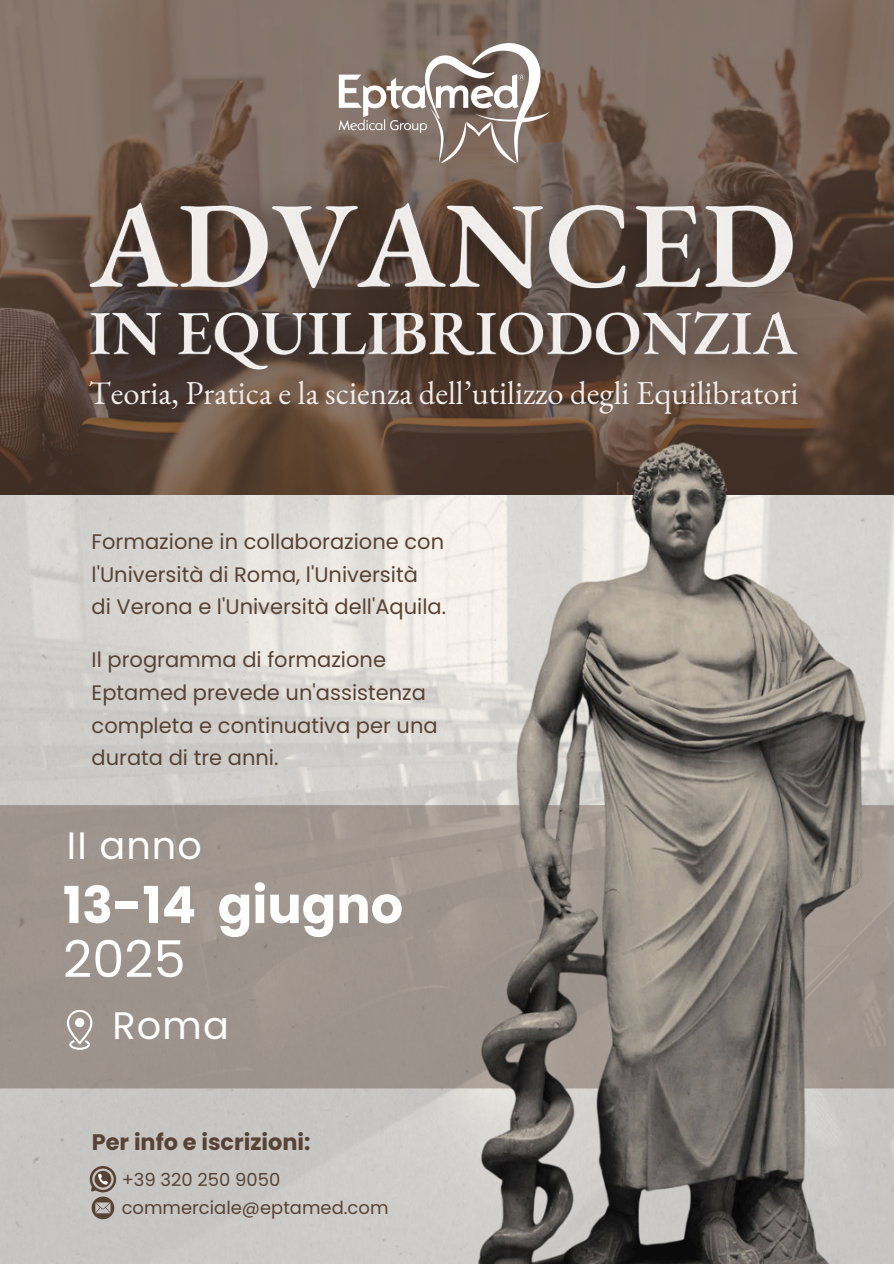
<style>
.page{position:relative;width:894px;height:1264px;background:#fff}
.page>*{position:absolute;margin:0;border:0;box-sizing:border-box;transform-origin:0 0}
.t1{font:700 50.85px/54.2px "Poppins";color:#fff}
.t2{font:38.25px "Poppins";letter-spacing:.03em;color:#fff}
.t3{font:32.55px "EB Garamond";color:#f1eeec}
.t4{font:700 22.5px "Poppins";color:#594234}
.t5{font:21px/32.7px "Poppins";color:#594234}
.t6{font:18px "Poppins";color:#594234}
.s1{font-weight:400}
</style>
<div class="page">
<img style="left:0;top:494px;width:463px;height:769px">
<div style="left:0;top:805px;width:463px;height:283px;background:#9d948d"></div>
<svg style="left:0;top:0;width:893px;height:494px;background:#736054"></svg>
<img style="left:335px;top:27px;width:217px;height:126px">
<svg style="left:90px;top:1165px;width:26px;height:53px"></svg>
<svg style="left:67px;top:1009px;width:25px;height:40px"></svg>
<div style="left:75px;top:1017px;width:9px;height:10px;background:#fff;border-radius:50%"></div>
<img style="left:463px;top:420px;width:430px;height:843px">
<img style="left:35px;top:153px;width:817px;height:276px">
<p class="t3" style="left:89px;top:371px;width:711px">Teoria, Pratica e la scienza dell’utilizzo degli Equilibratori</p>
<p class="t5" style="left:92px;top:525px;width:356px">Formazione in collaborazione con l'Università di Roma, l'Università<br>di Verona e l'Università dell'Aquila.</p>
<h3 class="t5" style="left:92px;top:643px;width:347px">Il programma di formazione<br>Eptamed prevede un'assistenza completa e continuativa per una durata di tre anni.</h3>
<h5 class="t2" style="left:67px;top:818px;width:137px">II anno</h5>
<h4 class="t1" style="left:63px;top:878px;width:341px">13-14 giugno<br><span class="s1">2025</span></h4>
<h2 class="t2" style="left:112px;top:998px;width:118px">Roma</h2>
<h6 class="t4" style="left:92px;top:1126px;width:220px">Per info e iscrizioni:</h6>
<h6 class="t6" style="left:122px;top:1166px;width:160px">+39 320 250 9050</h6>
<h3 class="t6" style="left:122px;top:1195px;width:268px">commerciale@eptamed.com</h3>
</div>
